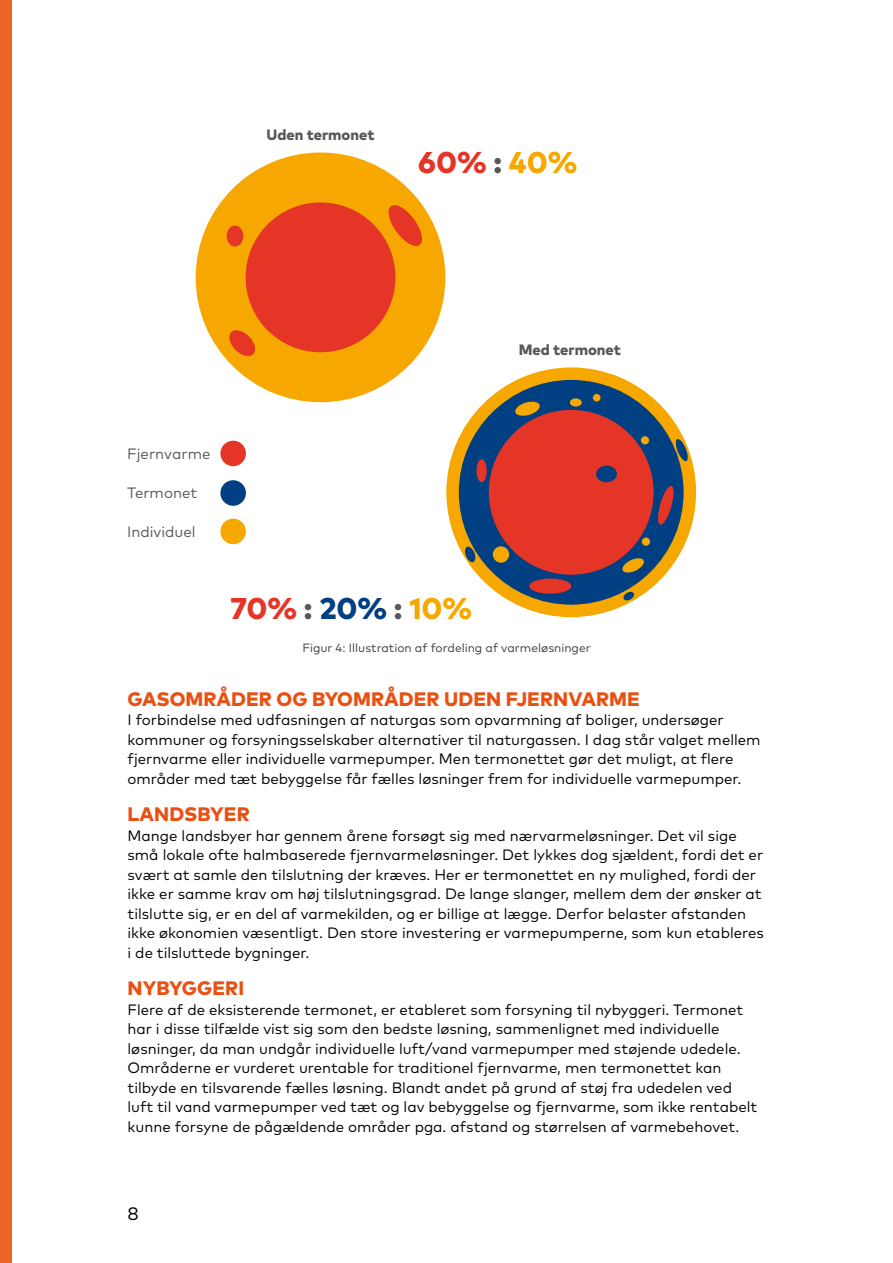
<style>
.page{position:relative;width:893px;height:1263px;background:#fff}
.page>*{position:absolute;margin:0;border:0;box-sizing:border-box;transform-origin:0 0}
.t1{font:800 30px "Mark Pro";color:#e53527}
.t2{font:800 19.5px "Mark Pro";letter-spacing:.005em;color:#e85113}
.t3{font:18px "Mark Pro";color:#000}
.t4{font:15px/19.5px "Mark Pro";color:#000}
.t5{font:15px "Mark Pro";color:#58585a}
.t6{font:800 15px "Mark Pro";color:#58585a}
.t7{font:12px "Mark Pro";color:#3e3d40}
.s1{color:#58585a}
.s2{color:#f7a800}
.s3{color:#003f81}
</style>
<div class="page">
<div style="left:196px;top:152px;width:249px;height:250px;background:#f7a800;border-radius:50%"></div>
<div style="left:246px;top:202px;width:149px;height:150px;background:#e53527;border-radius:50%"></div>
<div style="left:227px;top:226px;width:16px;height:21px;background:#e53527;border-radius:50%"></div>
<svg style="left:229px;top:330px;width:26px;height:26px"></svg>
<svg style="left:386px;top:203px;width:38px;height:45px"></svg>
<div style="left:446px;top:367px;width:250px;height:250px;background:#f7a800;border-radius:50%"></div>
<div style="left:459px;top:380px;width:225px;height:225px;background:#003f81;border-radius:50%"></div>
<div style="left:489px;top:410px;width:165px;height:165px;background:#e53527;border-radius:50%"></div>
<div style="left:529px;top:578px;width:42px;height:16px;background:#e53527;border-radius:50%"></div>
<div style="left:476px;top:459px;width:11px;height:23px;background:#e53527;border-radius:50%"></div>
<svg style="left:658px;top:485px;width:16px;height:40px"></svg>
<svg style="left:464px;top:546px;width:12px;height:17px"></svg>
<svg style="left:675px;top:438px;width:13px;height:24px"></svg>
<svg style="left:623px;top:591px;width:11px;height:10px"></svg>
<div style="left:596px;top:466px;width:21px;height:16px;background:#003f81;border-radius:50%"></div>
<svg style="left:515px;top:401px;width:26px;height:16px"></svg>
<div style="left:493px;top:546px;width:16px;height:17px;background:#f7a800;border-radius:50%"></div>
<div style="left:641px;top:436px;width:8px;height:8px;background:#f7a800;border-radius:50%"></div>
<div style="left:570px;top:398px;width:12px;height:9px;background:#f7a800;border-radius:50%"></div>
<div style="left:593px;top:394px;width:7px;height:8px;background:#f7a800;border-radius:50%"></div>
<div style="left:642px;top:537px;width:8px;height:9px;background:#f7a800;border-radius:50%"></div>
<svg style="left:621px;top:557px;width:23px;height:16px"></svg>
<div style="left:220px;top:441px;width:26px;height:25px;background:#e53527;border-radius:50%"></div>
<div style="left:220px;top:480px;width:26px;height:26px;background:#003f81;border-radius:50%"></div>
<div style="left:220px;top:519px;width:26px;height:25px;background:#f7a800;border-radius:50%"></div>
<div style="left:0;top:0;width:11px;height:1263px;background:#ea6527"></div>
<p class="t6" style="left:266px;top:124px;width:110px">Uden termonet</p>
<h1 class="t1" style="left:418px;top:139px;width:161px">60% <span class="s1">:</span> <span class="s2">40%</span></h1>
<p class="t5" style="left:127px;top:443px;width:85px">Fjernvarme</p>
<p class="t5" style="left:127px;top:482px;width:72px">Termonet</p>
<p class="t5" style="left:127px;top:521px;width:70px">Individuel</p>
<h1 class="t1" style="left:230px;top:585px;width:243px">70% <span class="s1">:</span> <span class="s3">20%</span> <span class="s1">:</span> <span class="s2">10%</span></h1>
<p class="t6" style="left:519px;top:338px;width:104px">Med termonet</p>
<p class="t7" style="left:302px;top:638px;width:290px">Figur 4: Illustration af fordeling af varmeløsninger</p>
<h2 class="t2" style="left:128px;top:684px;width:514px">GASOMRÅDER OG BYOMRÅDER UDEN FJERNVARME</h2>
<p class="t4" style="left:128px;top:709px;width:635px">I forbindelse med udfasningen af naturgas som opvarmning af boliger, undersøger kommuner og forsyningsselskaber alternativer til naturgassen. I dag står valget mellem fjernvarme eller individuelle varmepumper. Men termonettet gør det muligt, at flere områder med tæt bebyggelse får fælles løsninger frem for individuelle varmepumper.</p>
<h2 class="t2" style="left:128px;top:799px;width:124px">LANDSBYER</h2>
<p class="t4" style="left:128px;top:824px;width:638px">Mange landsbyer har gennem årene forsøgt sig med nærvarmeløsninger. Det vil sige små lokale ofte halmbaserede fjernvarmeløsninger. Det lykkes dog sjældent, fordi det er svært at samle den tilslutning der kræves. Her er termonettet en ny mulighed, fordi der ikke er samme krav om høj tilslutningsgrad. De lange slanger, mellem dem der ønsker at tilslutte sig, er en del af varmekilden, og er billige at lægge. Derfor belaster afstanden ikke økonomien væsentligt. Den store investering er varmepumperne, som kun etableres i de tilsluttede bygninger.</p>
<h2 class="t2" style="left:128px;top:973px;width:118px">NYBYGGERI</h2>
<p class="t4" style="left:128px;top:998px;width:631px">Flere af de eksisterende termonet, er etableret som forsyning til nybyggeri. Termonet har i disse tilfælde vist sig som den bedste løsning, sammenlignet med individuelle løsninger, da man undgår individuelle luft/vand varmepumper med støjende udedele.<br>Områderne er vurderet urentable for traditionel fjernvarme, men termonettet kan tilbyde en tilsvarende fælles løsning. Blandt andet på grund af støj fra udedelen ved luft til vand varmepumper ved tæt og lav bebyggelse og fjernvarme, som ikke rentabelt kunne forsyne de pågældende områder pga. afstand og størrelsen af varmebehovet.</p>
<p class="t3" style="left:128px;top:1200px;width:13px">8</p>
</div>
